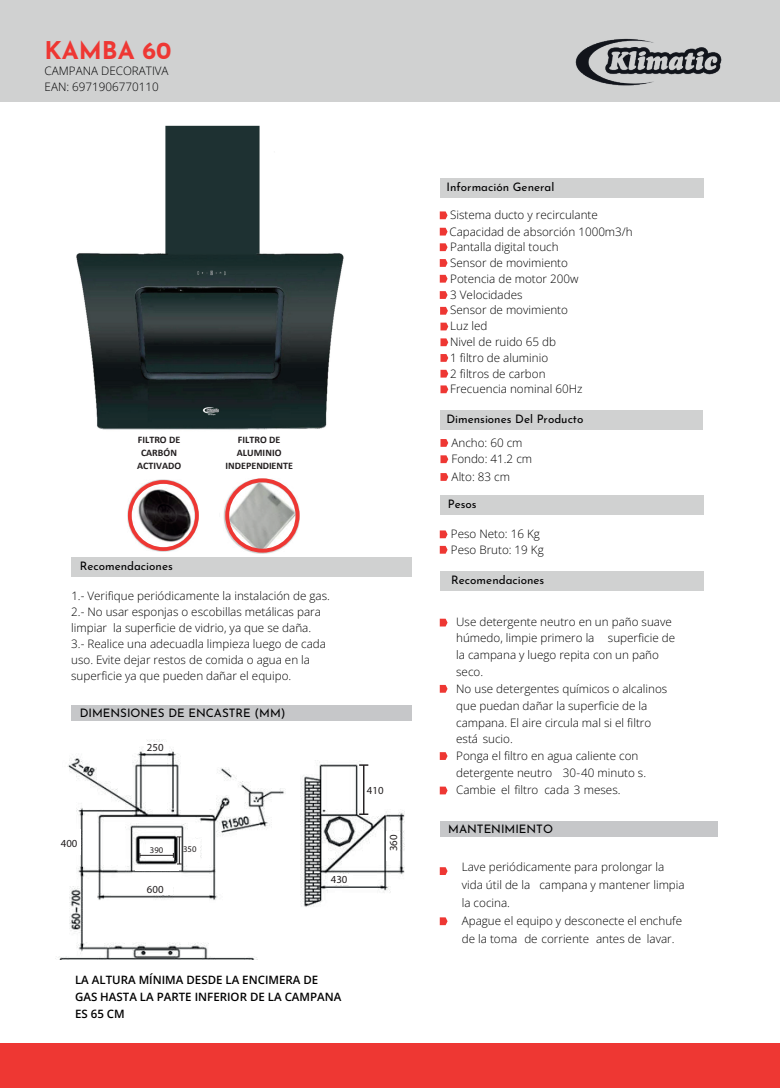
<style>
.page{position:relative;width:780px;height:1088px;background:#fff}
.page>*{position:absolute;margin:0;border:0;box-sizing:border-box;transform-origin:0 0}
.t1{font:700 24.38px "Josefin Sans";color:#ee3733}
.t2{font:300 11.62px/15.9px "Open Sans";color:#000001}
.t3{font:11.62px "Josefin Sans";color:#000001}
.t4{font:600 11.5px/17px "Open Sans";color:#000001}
.t5{font:10.88px "Myriad Pro";color:#231f20}
.t6{font:700 10px/12.5px "Calibri";color:#231f20}
.t7{font:8.75px "Myriad Pro";color:#231f20}
</style>
<div class="page">
<div style="left:0;top:0;width:780px;height:102px;background:#d0d1d1"></div>
<img style="left:575px;top:38px;width:147px;height:48px">
<div style="left:0;top:1043px;width:780px;height:45px;background:#ee3733"></div>
<img style="left:76px;top:125px;width:268px;height:305px">
<div style="left:440px;top:571px;width:263px;height:20px;background:#d0d1d1"></div>
<div style="left:440px;top:178px;width:263px;height:20px;background:#d0d1d1"></div>
<svg style="left:440px;top:211px;width:7px;height:8px"></svg>
<svg style="left:440px;top:228px;width:7px;height:8px"></svg>
<svg style="left:440px;top:243px;width:7px;height:8px"></svg>
<svg style="left:440px;top:259px;width:7px;height:8px"></svg>
<div style="left:440px;top:410px;width:263px;height:20px;background:#d0d1d1"></div>
<svg style="left:440px;top:439px;width:8px;height:8px"></svg>
<svg style="left:440px;top:455px;width:8px;height:8px"></svg>
<svg style="left:440px;top:275px;width:7px;height:8px"></svg>
<svg style="left:440px;top:291px;width:7px;height:8px"></svg>
<svg style="left:440px;top:307px;width:8px;height:8px"></svg>
<svg style="left:440px;top:323px;width:8px;height:7px"></svg>
<div style="left:440px;top:495px;width:263px;height:20px;background:#d0d1d1"></div>
<svg style="left:440px;top:530px;width:7px;height:8px"></svg>
<svg style="left:440px;top:546px;width:7px;height:8px"></svg>
<svg style="left:440px;top:338px;width:8px;height:8px"></svg>
<svg style="left:440px;top:354px;width:8px;height:8px"></svg>
<div style="left:71px;top:557px;width:341px;height:19px;background:#d0d1d1"></div>
<svg style="left:440px;top:473px;width:8px;height:8px"></svg>
<div style="left:71px;top:705px;width:341px;height:15px;background:#c6c7c9"></div>
<img style="left:55px;top:739px;width:349px;height:220px">
<div style="left:149px;top:883px;width:24px;height:11px;background:#fff"></div>
<div style="left:68px;top:829px;width:12px;height:26px;background:#fff"></div>
<div style="left:144px;top:742px;width:25px;height:10px;background:#fff"></div>
<div style="left:328px;top:875px;width:25px;height:10px;background:#fff"></div>
<div style="left:386px;top:831px;width:14px;height:29px;background:#fff"></div>
<hr style="left:363px;top:765px;width:1px;height:49px;background:#231f20">
<svg style="left:359px;top:764px;width:9px;height:2px"></svg>
<svg style="left:359px;top:813px;width:9px;height:2px"></svg>
<svg style="left:440px;top:370px;width:8px;height:8px"></svg>
<svg style="left:440px;top:385px;width:8px;height:8px"></svg>
<div style="left:440px;top:821px;width:277px;height:15px;background:#c6c7c9"></div>
<svg style="left:440px;top:619px;width:7px;height:7px"></svg>
<svg style="left:440px;top:685px;width:7px;height:8px"></svg>
<svg style="left:440px;top:752px;width:7px;height:8px"></svg>
<svg style="left:440px;top:786px;width:7px;height:8px"></svg>
<svg style="left:440px;top:917px;width:7px;height:8px"></svg>
<svg style="left:440px;top:867px;width:7px;height:8px"></svg>
<img style="left:223px;top:478px;width:76px;height:75px">
<img style="left:127px;top:480px;width:72px;height:71px">
<div style="left:128px;top:480px;width:71px;height:71px;border:4px solid #ee3733;border-radius:50%"></div>
<div style="left:225px;top:478px;width:74px;height:75px;border:4px solid #ee3733;border-radius:50%"></div>
<div style="left:135px;top:865px;width:43px;height:5px;background:#fff"></div>
<div style="left:193px;top:839px;width:7px;height:23px;background:#fff"></div>
<hr style="left:140px;top:855px;width:33px;height:1px;background:#231f20">
<svg style="left:173px;top:836px;width:9px;height:29px"></svg>
<h1 class="t1" style="left:45px;top:29px;width:128px">KAMBA 60</h1>
<p class="t2" style="left:45px;top:62px;width:125px">CAMPANA DECORATIVA<br>EAN: 6971906770110</p>
<p class="t6" style="left:137px;top:434px;width:45px;text-align:center">FILTRO DE<br>CARBÓN<br>ACTIVADO</p>
<p class="t6" style="left:237px;top:434px;width:46px">FILTRO DE<br>ALUMINIO</p>
<p class="t6" style="left:225px;top:459px;width:69px">INDEPENDIENTE</p>
<p class="t3" style="left:80px;top:556px;width:95px">Recomendaciones</p>
<p class="t2" style="left:71px;top:588px;width:260px">1.- Verifique periódicamente la instalación de gas.<br>2.- No usar esponjas o escobillas metálicas para limpiar la superficie de vidrio, ya que se daña.<br>3.- Realice una adecuadla limpieza luego de cada uso. Evite dejar restos de comida o agua en la superficie ya que pueden dañar el equipo.</p>
<p class="t3" style="left:80px;top:703px;width:207px">DIMENSIONES DE ENCASTRE (MM)</p>
<p class="t5" style="left:61px;top:836px;width:18px">400</p>
<p class="t5" style="left:147px;top:741px;width:18px">250</p>
<p class="t7" style="left:150px;top:845px;width:15px">390</p>
<p class="t5" style="left:147px;top:883px;width:18px">600</p>
<p class="t7" style="left:183px;top:843px;width:15px">350</p>
<p class="t5" style="left:331px;top:873px;width:18px">430</p>
<p class="t5" style="left:367px;top:783px;width:18px">410</p>
<p class="t5" style="left:387px;top:851px;width:18px;rotate:-90deg">360</p>
<p class="t4" style="left:75px;top:971px;width:268px">LA ALTURA MÍNIMA DESDE LA ENCIMERA DE<br>GAS HASTA LA PARTE INFERIOR DE LA CAMPANA<br>ES 65 CM</p>
<p class="t3" style="left:446px;top:177px;width:109px">Información General</p>
<p class="t2" style="left:450px;top:206px;width:149px">Sistema ducto y recirculante</p>
<p class="t2" style="left:450px;top:238px;width:130px">Pantalla digital touch<br>Sensor de movimiento<br>Potencia de motor 200w<br>3 Velocidades<br>Sensor de movimiento<br>Luz led<br>Nivel de ruido 65 db<br>1 filtro de aluminio</p>
<p class="t2" style="left:449px;top:224px;width:185px">Capacidad de absorción 1000m3/h</p>
<p class="t2" style="left:450px;top:365px;width:134px">2 filtros de carbon<br>Frecuencia nominal 60Hz</p>
<p class="t3" style="left:446px;top:409px;width:139px">Dimensiones Del Producto</p>
<p class="t2" style="left:451px;top:434px;width:82px">Ancho: 60 cm<br>Fondo: 41.2 cm</p>
<p class="t2" style="left:451px;top:468px;width:60px">Alto: 83 cm</p>
<p class="t3" style="left:448px;top:494px;width:30px">Pesos</p>
<p class="t2" style="left:451px;top:526px;width:94px">Peso Neto: 16 Kg<br>Peso Bruto: 19 Kg</p>
<p class="t3" style="left:451px;top:570px;width:95px">Recomendaciones</p>
<p class="t2" style="left:456px;top:613px;width:220px;line-height:16.8px">Use detergente neutro en un paño suave húmedo, limpie primero la superficie de la campana y luego repita con un paño seco.<br>No use detergentes químicos o alcalinos que puedan dañar la superficie de la campana. El aire circula mal si el filtro está sucio.<br>Ponga el filtro en agua caliente con detergente neutro 30-40 minuto s.<br>Cambie el filtro cada 3 meses.</p>
<p class="t3" style="left:448px;top:819px;width:106px">MANTENIMIENTO</p>
<p class="t2" style="left:462px;top:857px;width:224px;line-height:18px">Lave periódicamente para prolongar la vida útil de la campana y mantener limpia la cocina.<br>Apague el equipo y desconecte el enchufe de la toma de corriente antes de lavar.</p>
</div>
